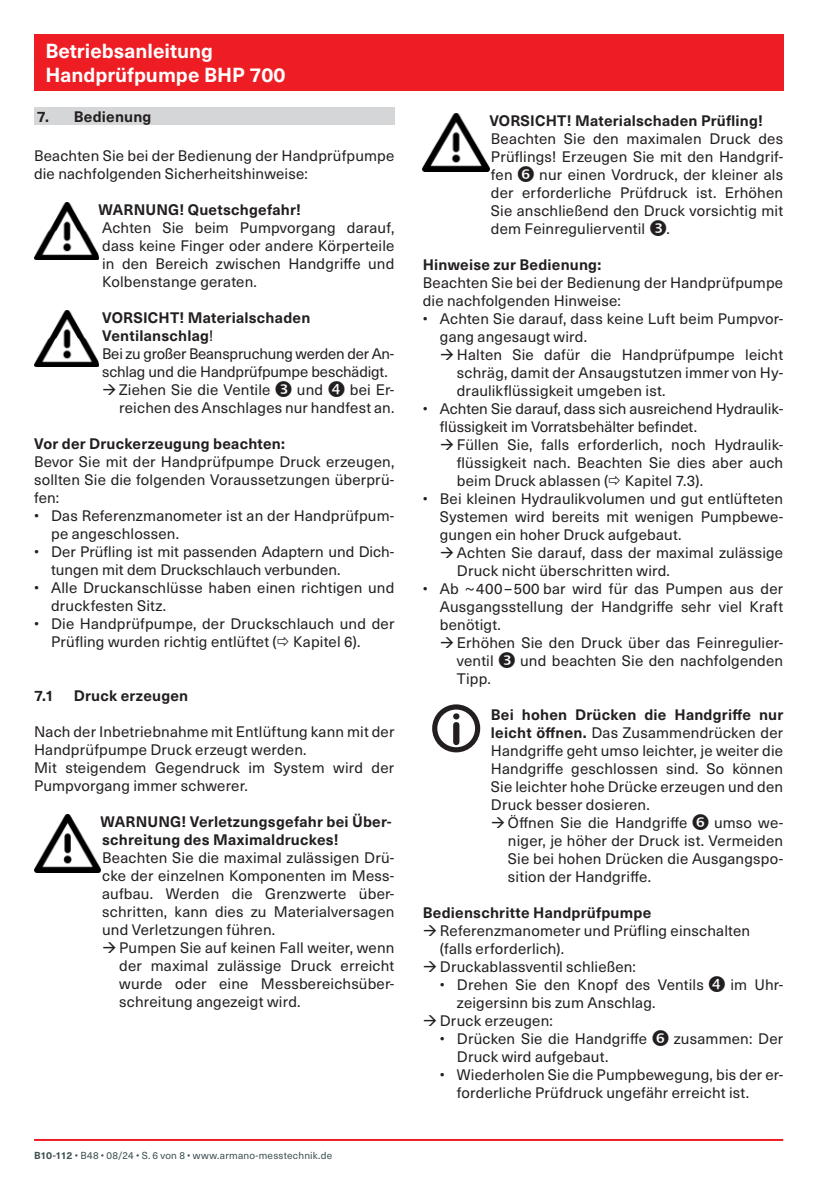
<style>
.page{position:relative;width:840px;height:1191px;background:#fff}
.page>*{position:absolute;margin:0;border:0;box-sizing:border-box;transform-origin:0 0}
.t1{font:700 20px/24px "Neue Haas Unica W1 G";color:#fff}
.t2{font:15px/18px "Neue Haas Unica W1 G";letter-spacing:.01em;color:#231f20}
.t3{font:700 15px/18px "Neue Haas Unica W1 G";letter-spacing:.015em;color:#231f20}
.t4{font:15px "Neue Haas Unica W1 G";letter-spacing:-.01em;color:#231f20}
.t5{font:10px "Neue Haas Unica W1 G";letter-spacing:.02em;color:#3d4f51}
.s1{font-weight:400}
.s2{font-weight:700}
</style>
<div class="page">
<hr style="left:34px;top:1139px;width:748px;height:2px;background:#ee1d23">
<div style="left:34px;top:34px;width:748px;height:57px;background:#ee1d23"></div>
<div style="left:34px;top:108px;width:360px;height:17px;background:#d5d6d8"></div>
<img style="left:34px;top:203px;width:65px;height:56px">
<img style="left:34px;top:310px;width:65px;height:57px">
<img style="left:34px;top:814px;width:66px;height:58px">
<img style="left:422px;top:113px;width:67px;height:59px">
<div style="left:432px;top:704px;width:48px;height:48px;border:5px solid #231f20;border-radius:50%"></div>
<svg style="left:453px;top:713px;width:6px;height:32px"></svg>
<h1 class="t1" style="left:45px;top:38px;width:241px">Betriebsanleitung<br>Handprüfpumpe BHP 700</h1>
<p class="t3" style="left:37px;top:107px;width:116px">7. Bedienung</p>
<p class="t2" style="left:34px;top:146px;width:361px">Beachten Sie bei der Bedienung der Handprüfpumpe die nachfolgenden Sicherheitshinweise:</p>
<p class="t3" style="left:99px;top:200px;width:204px">WARNUNG! Quetschgefahr!</p>
<p class="t2" style="left:102px;top:218px;width:293px;text-align:justify">Achten Sie beim Pumpvorgang darauf, dass keine Finger oder andere Körperteile in den Bereich zwischen Handgriffe und Kolbenstange geraten.</p>
<p class="t3" style="left:102px;top:308px;width:209px">VORSICHT! Materialschaden</p>
<p class="t3" style="left:102px;top:326px;width:113px">Ventilanschlag<span class="s1">!</span></p>
<p class="t4" style="left:102px;top:342px;width:293px">Bei zu großer Beanspruchung werden der An-</p>
<p class="t4" style="left:102px;top:360px;width:287px">schlag und die Handprüfpumpe beschädigt.</p>
<p class="t2" style="left:119px;top:380px;width:153px">Ziehen Sie die Ventile</p>
<p class="t2" style="left:297px;top:380px;width:28px">und</p>
<p class="t2" style="left:119px;top:380px;width:276px;text-align:right">bei Er-<br>reichen des Anschlages nur handfest an.</p>
<p class="t3" style="left:34px;top:434px;width:252px">Vor der Druckerzeugung beachten:</p>
<p class="t2" style="left:34px;top:452px;width:361px;text-align:justify">Bevor Sie mit der Handprüfpumpe Druck erzeugen, sollten Sie die folgenden Voraussetzungen überprü&shy;fen:</p>
<p class="t2" style="left:51px;top:506px;width:344px;text-indent:-17px">• Das Referenzmanometer ist an der Handprüfpum&shy;pe angeschlossen.</p>
<p class="t2" style="left:51px;top:542px;width:344px;text-indent:-17px">• Der Prüfling ist mit passenden Adaptern und Dich&shy;tungen mit dem Druckschlauch verbunden.</p>
<p class="t2" style="left:51px;top:578px;width:344px;text-indent:-17px">• Alle Druckanschlüsse haben einen richtigen und druckfesten Sitz.</p>
<p class="t2" style="left:51px;top:614px;width:344px;text-indent:-17px">• Die Handprüfpumpe, der Druckschlauch und der<br>Prüfling wurden richtig entlüftet ( Kapitel 6).</p>
<p class="t3" style="left:34px;top:686px;width:22px">7.1</p>
<p class="t3" style="left:74px;top:686px;width:116px">Druck erzeugen</p>
<p class="t2" style="left:34px;top:722px;width:362px">Nach der Inbetriebnahme mit Entlüftung kann mit der Handprüfpumpe Druck erzeugt werden.<br>Mit steigendem Gegendruck im System wird der Pumpvorgang immer schwerer.</p>
<p class="t3" style="left:101px;top:812px;width:292px">WARNUNG! Verletzungsgefahr bei Über&shy;schreitung des Maximaldruckes!</p>
<p class="t2" style="left:102px;top:848px;width:293px;text-align:justify">Beachten Sie die maximal zulässigen Drü&shy;cke der einzelnen Komponenten im Mess&shy;aufbau. Werden die Grenzwerte über&shy;schritten, kann dies zu Materialversagen und Verletzungen führen.</p>
<p class="t2" style="left:119px;top:938px;width:276px;text-align:justify">Pumpen Sie auf keinen Fall weiter, wenn der maximal zulässige Druck erreicht wurde oder eine Messbereichsüber&shy;schreitung angezeigt wird.</p>
<p class="t5" style="left:34px;top:1148px;width:299px"><span class="s2">B10-112</span> • B48 • 08/24 • S. 6 von 8 • www.armano-messtechnik.de</p>
<p class="t3" style="left:489px;top:111px;width:275px">VORSICHT! Materialschaden Prüfling!</p>
<p class="t2" style="left:490px;top:129px;width:293px;text-align:justify">Beachten Sie den maximalen Druck des Prüflings! Erzeugen Sie mit den Handgrif&shy;fen</p>
<p class="t2" style="left:490px;top:165px;width:293px;text-align:justify;text-indent:48px">nur einen Vordruck, der kleiner als der erforderliche Prüfdruck ist. Erhöhen Sie anschließend den Druck vorsichtig mit dem Feinregulierventil</p>
<p class="t2" style="left:666px;top:219px;width:5px">.</p>
<p class="t3" style="left:422px;top:255px;width:180px">Hinweise zur Bedienung:</p>
<p class="t2" style="left:422px;top:273px;width:361px">Beachten Sie bei der Bedienung der Handprüfpumpe die nachfolgenden Hinweise:</p>
<p class="t2" style="left:439px;top:309px;width:344px;text-indent:-17px">• Achten Sie darauf, dass keine Luft beim Pumpvor&shy;gang angesaugt wird.</p>
<p class="t2" style="left:456px;top:345px;width:327px;text-align:justify">Halten Sie dafür die Handprüfpumpe leicht schräg, damit der Ansaugstutzen immer von Hy&shy;draulikflüssigkeit umgeben ist.</p>
<p class="t2" style="left:439px;top:399px;width:344px;text-indent:-17px">• Achten Sie darauf, dass sich ausreichend Hydraulik&shy;flüssigkeit im Vorratsbehälter befindet.</p>
<p class="t2" style="left:456px;top:435px;width:328px;text-align:justify">Füllen Sie, falls erforderlich, noch Hydraulik&shy;flüssigkeit nach. Beachten Sie dies aber auch beim Druck ablassen ( Kapitel 7.3).</p>
<p class="t2" style="left:439px;top:489px;width:345px;text-align:justify;text-indent:-17px">• Bei kleinen Hydraulikvolumen und gut entlüfteten Systemen wird bereits mit wenigen Pumpbewe&shy;gungen ein hoher Druck aufgebaut.</p>
<p class="t2" style="left:456px;top:543px;width:327px">Achten Sie darauf, dass der maximal zulässige<br>Druck nicht überschritten wird.</p>
<p class="t2" style="left:439px;top:579px;width:344px;text-align:justify;text-indent:-17px">• Ab ~400–500 bar wird für das Pumpen aus der Ausgangsstellung der Handgriffe sehr viel Kraft benötigt.</p>
<p class="t2" style="left:456px;top:633px;width:327px">Erhöhen Sie den Druck über das Feinregulier&shy;ventil</p>
<p class="t2" style="left:520px;top:651px;width:264px">und beachten Sie den nachfolgenden</p>
<p class="t2" style="left:456px;top:669px;width:36px">Tipp.</p>
<p class="t3" style="left:490px;top:705px;width:293px">Bei hohen Drücken die Handgriffe nur</p>
<p class="t2" style="left:490px;top:723px;width:293px"><span class="s2">leicht öffnen.</span> Das Zusammendrücken der</p>
<p class="t2" style="left:490px;top:741px;width:293px">Handgriffe geht umso leichter, je weiter die</p>
<p class="t2" style="left:490px;top:759px;width:293px">Handgriffe geschlossen sind. So können</p>
<p class="t2" style="left:490px;top:777px;width:293px">Sie leichter hohe Drücke erzeugen und den</p>
<p class="t2" style="left:490px;top:795px;width:160px">Druck besser dosieren.</p>
<p class="t2" style="left:507px;top:813px;width:181px">Öffnen Sie die Handgriffe</p>
<p class="t2" style="left:507px;top:813px;width:276px;text-align:justify;text-indent:206px">umso we&shy;niger, je höher der Druck ist. Vermeiden Sie bei hohen Drücken die Ausgangspo&shy;sition der Handgriffe.</p>
<p class="t3" style="left:422px;top:903px;width:230px">Bedienschritte Handprüfpumpe</p>
<p class="t2" style="left:439px;top:921px;width:312px">Referenzmanometer und Prüfling einschalten (falls erforderlich).<br>Druckablassventil schließen:</p>
<p class="t2" style="left:439px;top:975px;width:265px">• Drehen Sie den Knopf des Ventils</p>
<p class="t2" style="left:730px;top:975px;width:53px">im Uhr-</p>
<p class="t2" style="left:439px;top:993px;width:217px;text-indent:17px">zeigersinn bis zum Anschlag.<br>Druck erzeugen:</p>
<p class="t2" style="left:439px;top:1029px;width:209px">• Drücken Sie die Handgriffe</p>
<p class="t2" style="left:673px;top:1029px;width:111px">zusammen: Der</p>
<p class="t2" style="left:456px;top:1047px;width:153px">Druck wird aufgebaut.</p>
<p class="t2" style="left:456px;top:1065px;width:327px;text-indent:-17px">• Wiederholen Sie die Pumpbewegung, bis der er&shy;forderliche Prüfdruck ungefähr erreicht ist.</p>
</div>
